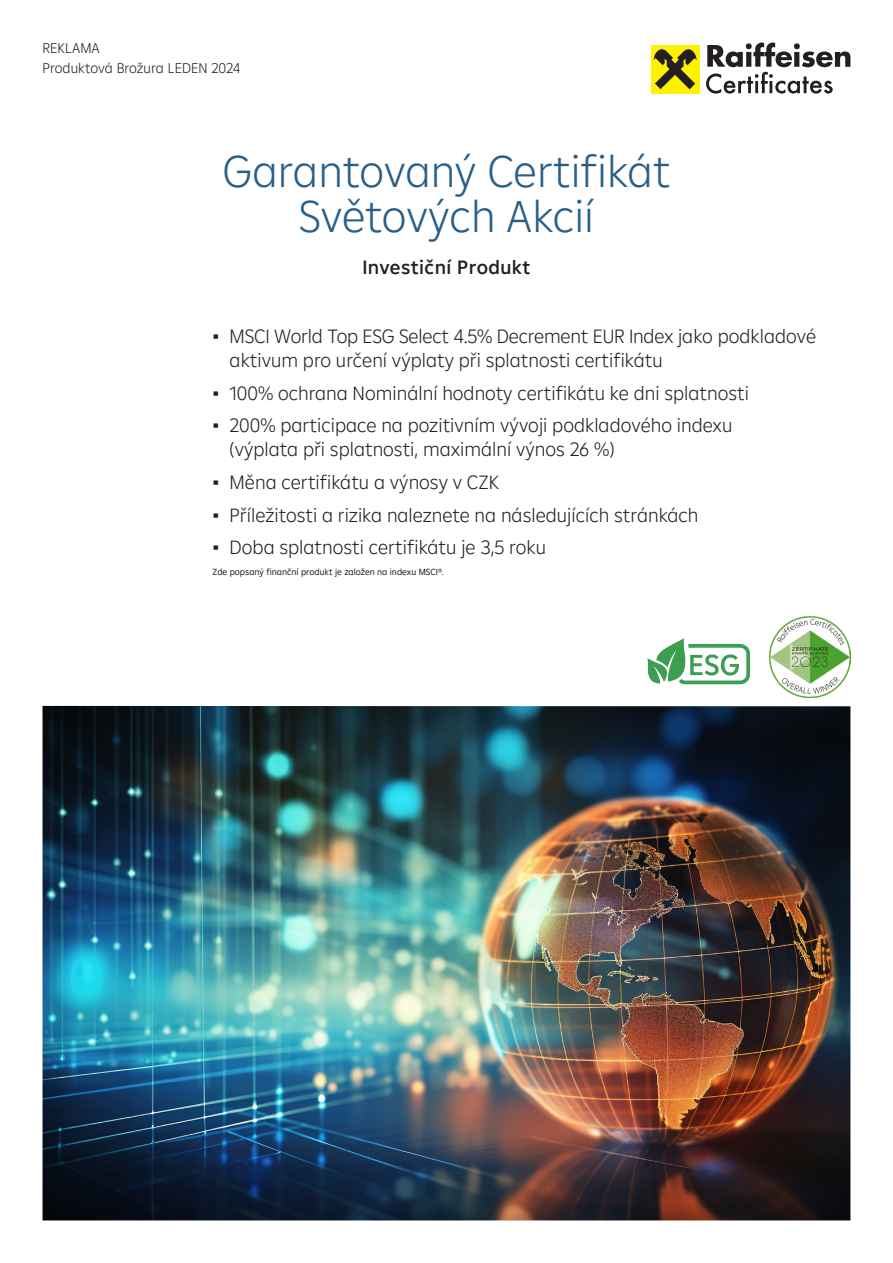
<style>
.page{position:relative;width:893px;height:1263px;background:#fff}
.page>*{position:absolute;margin:0;border:0;box-sizing:border-box;transform-origin:0 0}
.Titel_Blau{font:300 45px "Amalia";color:#285f88}
.t1{font:300 19.5px/24px "Amalia";color:#231f20}
.Deckblatt_-_Produktk{font:500 19.5px "Amalia";letter-spacing:.02em;color:#231f20}
.Kopfzeile{font:300 14.25px/19.4px "Amalia";color:#231f20}
.Fußnote{font:9px "Amalia";color:#231f20}
.s1{font-family:"Trebuchet MS";font-weight:400}
</style>
<div class="page">
<div style="left:651px;top:45px;width:48px;height:48px;background:#fff101"></div>
<svg style="left:654px;top:49px;width:43px;height:40px"></svg>
<svg style="left:706px;top:43px;width:144px;height:51px"></svg>
<img style="left:43px;top:706px;width:807px;height:514px">
<svg style="left:647px;top:638px;width:103px;height:47px"></svg>
<img style="left:770px;top:617px;width:80px;height:81px">
<p class="Kopfzeile" style="left:43px;top:38px;width:199px">REKLAMA<br>Produktová Brožura LEDEN 2024</p>
<p class="Titel_Blau" style="left:222px;top:143px;width:450px">Garantovaný Certifikát</p>
<p class="Titel_Blau" style="left:299px;top:188px;width:297px">Světových Akcií</p>
<p class="Deckblatt_-_Produktk" style="left:362px;top:255px;width:170px">Investiční Produkt</p>
<p class="t1" style="left:230px;top:324px;width:588px;text-indent:-17px"><span class="s1">▪</span> MSCI World Top ESG Select 4.5% Decrement EUR Index jako podkladové aktivum pro určení výplaty při splatnosti certifikátu</p>
<p class="t1" style="left:213px;top:380px;width:538px"><span class="s1">▪</span> 100% ochrana Nominální hodnoty certifikátu ke dni splatnosti</p>
<p class="t1" style="left:230px;top:413px;width:504px;text-indent:-17px"><span class="s1">▪</span> 200% participace na pozitivním vývoji podkladového indexu (výplata při splatnosti, maximální výnos 26 %)</p>
<p class="t1" style="left:213px;top:469px;width:288px"><span class="s1">▪</span> Měna certifikátu a výnosy v CZK</p>
<p class="t1" style="left:213px;top:502px;width:487px"><span class="s1">▪</span> Příležitosti a rizika naleznete na následujících stránkách</p>
<p class="t1" style="left:213px;top:534px;width:335px"><span class="s1">▪</span> Doba splatnosti certifikátu je 3,5 roku</p>
<p class="Fußnote" style="left:213px;top:565px;width:233px">Zde popsaný finanční produkt je založen na indexu MSCI®.</p>
</div>
